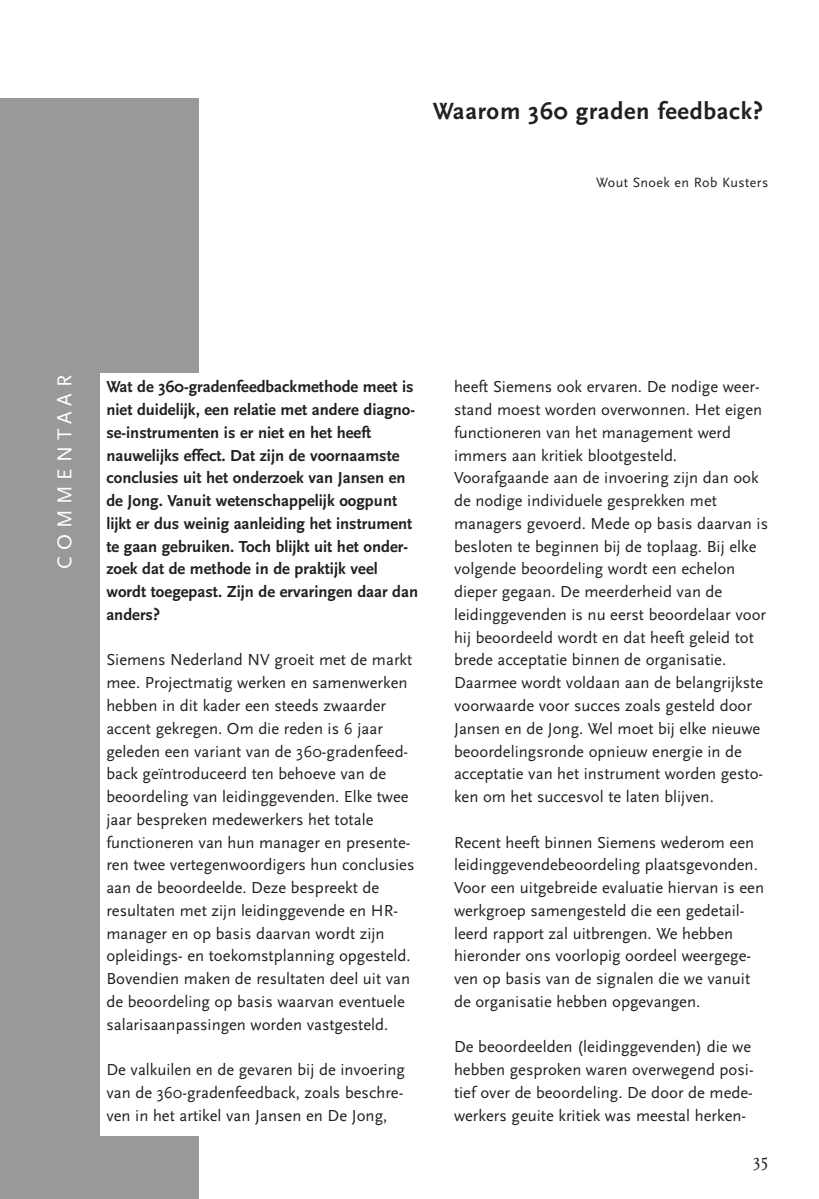
<style>
.page{position:relative;width:819px;height:1199px;background:#fff}
.page>*{position:absolute;margin:0;border:0;box-sizing:border-box;transform-origin:0 0}
.t1{font:700 24.5px "Scala Sans";letter-spacing:.03em;color:#231f20}
.t2{font:21px "Scala Sans";letter-spacing:.285em;color:#fff}
.t3{font:17.5px "FF Scala";color:#231f20}
.t4{font:16.62px/22.8px "Scala Sans";color:#231f20}
.t5{font:700 16.62px/22.8px "Scala Sans";color:#231f20}
.t6{font:14px "Scala Sans";letter-spacing:.03em;color:#231f20}
</style>
<div class="page">
<svg style="left:0;top:98px;width:199px;height:1100px"></svg>
<h1 class="t1" style="left:432px;top:101px;width:332px">Waarom 360 graden feedback?</h1>
<p class="t6" style="left:596px;top:177px;width:173px">Wout Snoek en Rob Kusters</p>
<p class="t2" style="left:56px;top:569px;width:195px;rotate:-90deg">COMMENTAAR</p>
<p class="t5" style="left:106px;top:376px;width:313px">Wat de 360-gradenfeedbackmethode meet is niet duidelijk, een relatie met andere diagno&shy;se-instrumenten is er niet en het heeft nauwelijks effect. Dat zijn de voornaamste conclusies uit het onderzoek van Jansen en de Jong. Vanuit wetenschappelijk oogpunt lijkt er dus weinig aanleiding het instrument te gaan gebruiken. Toch blijkt uit het onder&shy;zoek dat de methode in de praktijk veel wordt toegepast. Zijn de ervaringen daar dan anders?</p>
<p class="t4" style="left:106px;top:649px;width:309px">Siemens Nederland NV groeit met de markt mee. Projectmatig werken en samenwerken hebben in dit kader een steeds zwaarder accent gekregen. Om die reden is 6 jaar geleden een variant van de 360-gradenfeed&shy;back geïntroduceerd ten behoeve van de beoordeling van leidinggevenden. Elke twee jaar bespreken medewerkers het totale functioneren van hun manager en presente&shy;ren twee vertegenwoordigers hun conclusies aan de beoordeelde. Deze bespreekt de resultaten met zijn leidinggevende en HR&shy;manager en op basis daarvan wordt zijn opleidings- en toekomstplanning opgesteld.<br>Bovendien maken de resultaten deel uit van de beoordeling op basis waarvan eventuele salarisaanpassingen worden vastgesteld.</p>
<p class="t4" style="left:106px;top:1059px;width:300px;text-align:justify">De valkuilen en de gevaren bij de invoering van de 360-gradenfeedback, zoals beschre&shy;ven in het artikel van Jansen en De Jong,</p>
<p class="t4" style="left:454px;top:376px;width:315px">heeft Siemens ook ervaren. De nodige weer&shy;stand moest worden overwonnen. Het eigen functioneren van het management werd immers aan kritiek blootgesteld.<br>Voorafgaande aan de invoering zijn dan ook de nodige individuele gesprekken met managers gevoerd. Mede op basis daarvan is besloten te beginnen bij de toplaag. Bij elke volgende beoordeling wordt een echelon dieper gegaan. De meerderheid van de leidinggevenden is nu eerst beoordelaar voor hij beoordeeld wordt en dat heeft geleid tot brede acceptatie binnen de organisatie.<br>Daarmee wordt voldaan aan de belangrijkste voorwaarde voor succes zoals gesteld door Jansen en de Jong. Wel moet bij elke nieuwe beoordelingsronde opnieuw energie in de acceptatie van het instrument worden gesto&shy;ken om het succesvol te laten blijven.</p>
<p class="t4" style="left:454px;top:831px;width:311px">Recent heeft binnen Siemens wederom een leidinggevendebeoordeling plaatsgevonden.<br>Voor een uitgebreide evaluatie hiervan is een werkgroep samengesteld die een gedetail&shy;leerd rapport zal uitbrengen. We hebben hieronder ons voorlopig oordeel weergege&shy;ven op basis van de signalen die we vanuit de organisatie hebben opgevangen.</p>
<p class="t4" style="left:454px;top:1036px;width:301px">De beoordeelden (leidinggevenden) die we hebben gesproken waren overwegend posi&shy;tief over de beoordeling. De door de mede&shy;werkers geuite kritiek was meestal herken-</p>
<p class="t3" style="left:752px;top:1153px;width:17px">35</p>
</div>
